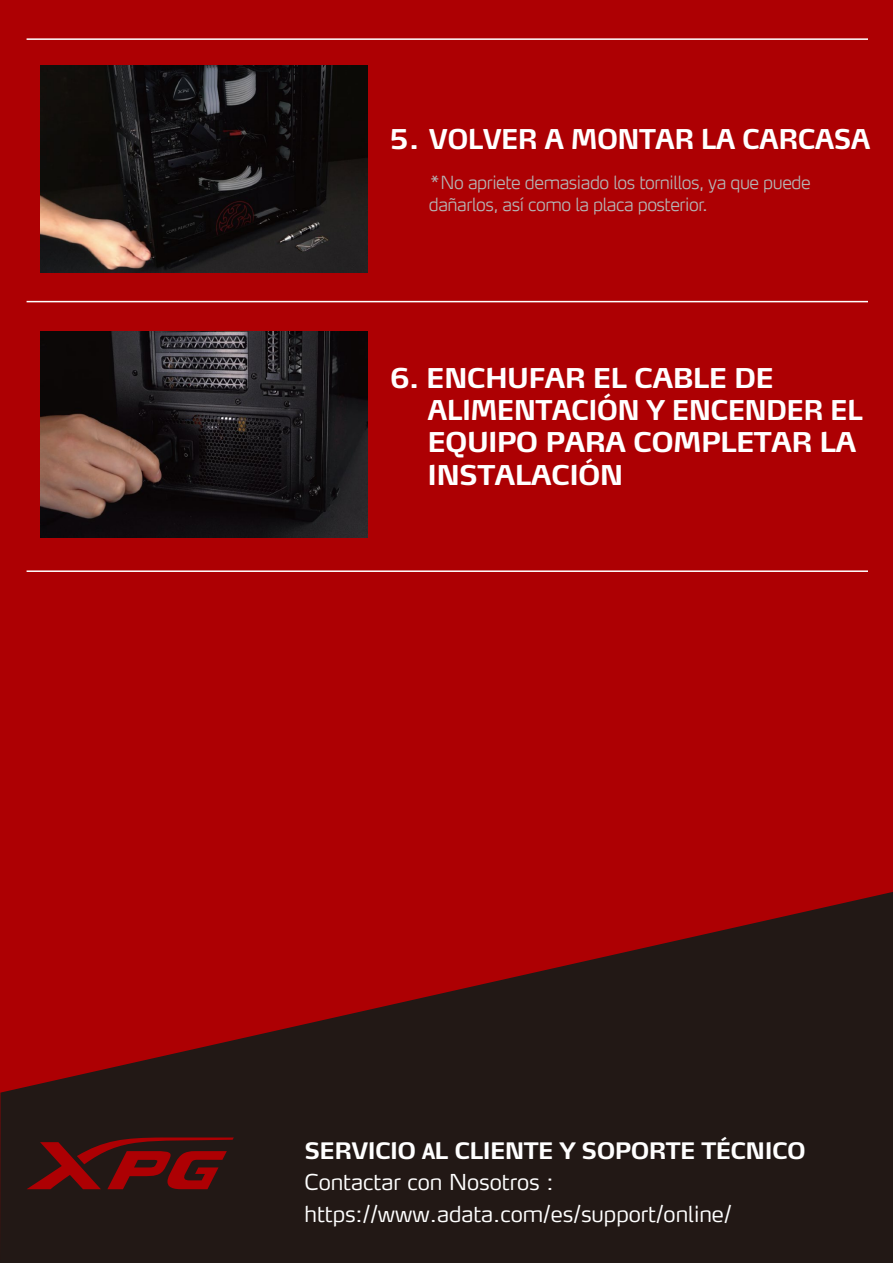
<style>
.page{position:relative;width:893px;height:1263px;background:#ad0003}
.page>*{position:absolute;margin:0;border:0;box-sizing:border-box;transform-origin:0 0}
.t1{font:700 27px/32.4px "Max LF";letter-spacing:-.025em;color:#fff}
.t2{font:700 22.5px "Max TF";letter-spacing:-.025em;color:#fff}
.t3{font:300 21.75px/31.5px "Max TF";color:#fff}
.t4{font:300 expanded 18px/21.6px "Max Offc Pro";letter-spacing:-.025em;color:#b5b6b6}
</style>
<div class="page">
<hr style="left:27px;top:301px;width:841px;height:1px;background:#fff">
<hr style="left:27px;top:570px;width:841px;height:2px;background:#fff">
<hr style="left:27px;top:38px;width:841px;height:2px;background:#fff">
<svg style="left:0;top:892px;width:893px;height:371px;fill:#221815"></svg>
<svg style="left:27px;top:1137px;width:207px;height:52px"></svg>
<img style="left:40px;top:331px;width:328px;height:207px">
<img style="left:40px;top:66px;width:328px;height:206px">
<p class="t1" style="left:390px;top:122px;width:482px">5. VOLVER A MONTAR LA CARCASA</p>
<p class="t4" style="left:429px;top:170px;width:383px">*No apriete demasiado los tornillos, ya que puede dañarlos, así como la placa posterior.</p>
<p class="t1" style="left:428px;top:361px;width:437px;text-indent:-38px">6. ENCHUFAR EL CABLE DE<br>ALIMENTACIÓN Y ENCENDER EL<br>EQUIPO PARA COMPLETAR LA<br>INSTALACIÓN</p>
<p class="t2" style="left:304px;top:1136px;width:503px">SERVICIO AL CLIENTE Y SOPORTE TÉCNICO</p>
<p class="t3" style="left:304px;top:1166px;width:429px">Contactar con Nosotros : https://www.adata.com/es/support/online/</p>
</div>
